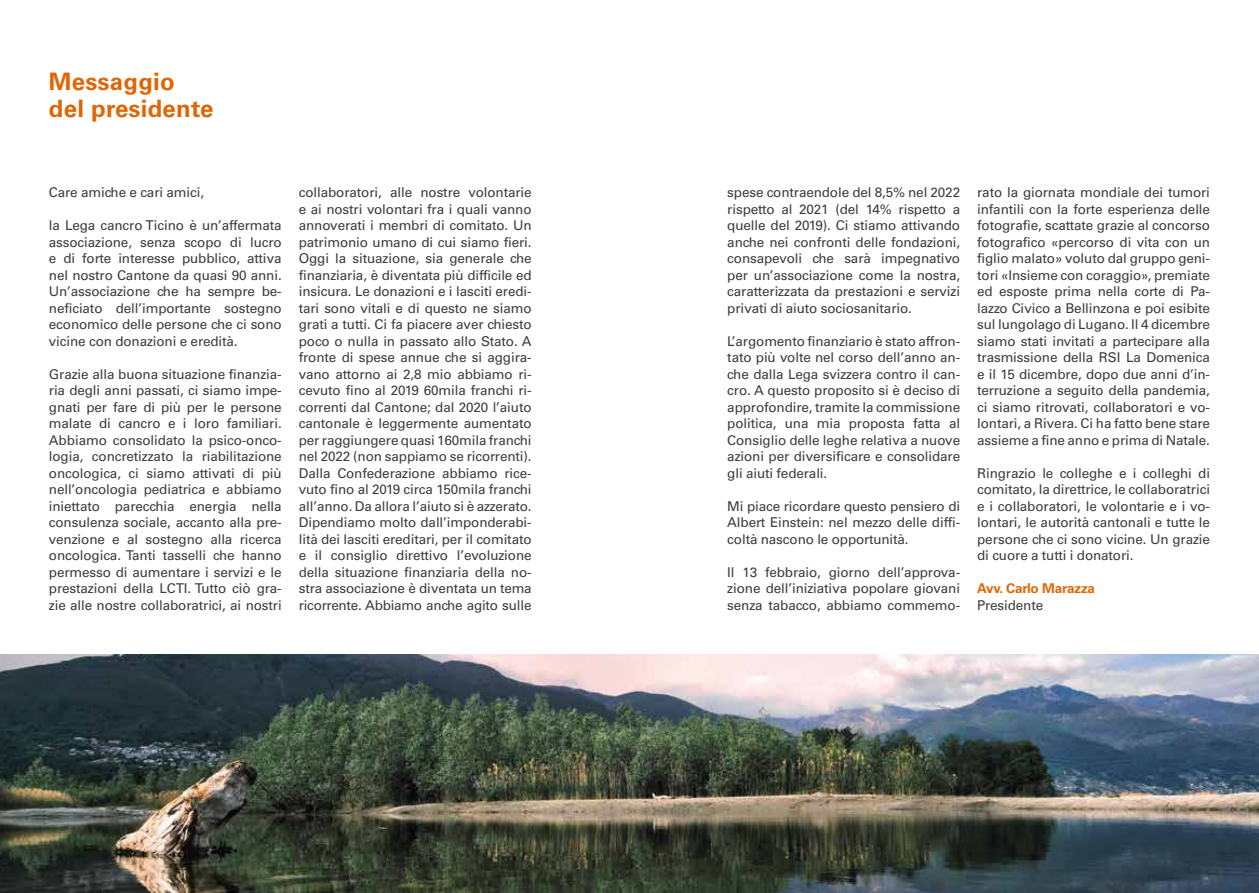
<style>
.page{position:relative;width:1259px;height:893px;background:#fff}
.page>*{position:absolute;margin:0;border:0;box-sizing:border-box;transform-origin:0 0}
.t1{font:700 24px/27px "Univers LT Std";letter-spacing:.01em;color:#e06605}
.t2{font:13.5px/16.5px "Univers LT Std";letter-spacing:-.01em;color:#3c3c3b;text-align:justify}
.t3{font:700 13.5px "Univers LT Std";letter-spacing:-.01em;color:#e06605}
</style>
<div class="page">
<img style="left:0;top:655px;width:1259px;height:238px">
<h1 class="t1" style="left:49px;top:69px;width:166px">Messaggio del presidente</h1>
<p class="t2" style="left:49px;top:184px;width:157px">Care amiche e cari amici,</p>
<p class="t2" style="left:49px;top:217px;width:234px">la Lega cancro Ticino è un’affermata associazione, senza scopo di lucro e di forte interesse pubblico, attiva nel nostro Cantone da quasi 90 anni.<br>Un’associazione che ha sempre be&shy;neficiato dell’importante sostegno economico delle persone che ci sono vicine con donazioni e eredità.</p>
<p class="t2" style="left:49px;top:366px;width:234px">Grazie alla buona situazione finanzia&shy;ria degli anni passati, ci siamo impe&shy;gnati per fare di più per le persone malate di cancro e i loro familiari.<br>Abbiamo consolidato la psico-onco&shy;logia, concretizzato la riabilitazione oncologica, ci siamo attivati di più nell’oncologia pediatrica e abbiamo iniettato parecchia energia nella consulenza sociale, accanto alla pre&shy;venzione e al sostegno alla ricerca oncologica. Tanti tasselli che hanno permesso di aumentare i servizi e le prestazioni della LCTI. Tutto ciò gra&shy;zie alle nostre collaboratrici, ai nostri</p>
<p class="t2" style="left:299px;top:184px;width:234px">collaboratori, alle nostre volontarie e ai nostri volontari fra i quali vanno annoverati i membri di comitato. Un patrimonio umano di cui siamo fieri.<br>Oggi la situazione, sia generale che finanziaria, è diventata più difficile ed insicura. Le donazioni e i lasciti eredi&shy;tari sono vitali e di questo ne siamo grati a tutti. Ci fa piacere aver chiesto poco o nulla in passato allo Stato. A fronte di spese annue che si aggira&shy;vano attorno ai 2,8 mio abbiamo ri&shy;cevuto fino al 2019 60mila franchi ri&shy;correnti dal Cantone; dal 2020 l’aiuto cantonale è leggermente aumentato per raggiungere quasi 160mila franchi nel 2022 (non sappiamo se ricorrenti).<br>Dalla Confederazione abbiamo rice&shy;vuto fino al 2019 circa 150mila franchi all’anno. Da allora l’aiuto si è azzerato.<br>Dipendiamo molto dall’imponderabi&shy;lità dei lasciti ereditari, per il comitato e il consiglio direttivo l’evoluzione della situazione finanziaria della no&shy;stra associazione è diventata un tema ricorrente. Abbiamo anche agito sulle</p>
<p class="t2" style="left:727px;top:184px;width:234px">spese contraendole del 8,5% nel 2022 rispetto al 2021 (del 14% rispetto a quelle del 2019). Ci stiamo attivando anche nei confronti delle fondazioni, consapevoli che sarà impegnativo per un’associazione come la nostra, caratterizzata da prestazioni e servizi privati di aiuto sociosanitario.</p>
<p class="t2" style="left:727px;top:333px;width:234px">L’argomento finanziario è stato affron&shy;tato più volte nel corso dell’anno an&shy;che dalla Lega svizzera contro il can&shy;cro. A questo proposito si è deciso di approfondire, tramite la commissione politica, una mia proposta fatta al Consiglio delle leghe relativa a nuove azioni per diversificare e consolidare gli aiuti federali.</p>
<p class="t2" style="left:727px;top:498px;width:234px">Mi piace ricordare questo pensiero di Albert Einstein: nel mezzo delle diffi&shy;coltà nascono le opportunità.</p>
<p class="t2" style="left:727px;top:564px;width:234px">Il 13 febbraio, giorno dell’approva&shy;zione dell’iniziativa popolare giovani senza tabacco, abbiamo commemo-</p>
<p class="t2" style="left:977px;top:184px;width:234px">rato la giornata mondiale dei tumori infantili con la forte esperienza delle fotografie, scattate grazie al concorso fotografico «percorso di vita con un figlio malato» voluto dal gruppo geni&shy;tori «Insieme con coraggio», premiate ed esposte prima nella corte di Pa&shy;lazzo Civico a Bellinzona e poi esibite sul lungolago di Lugano. Il 4 dicembre siamo stati invitati a partecipare alla trasmissione della RSI La Domenica e il 15 dicembre, dopo due anni d’in&shy;terruzione a seguito della pandemia, ci siamo ritrovati, collaboratori e vo&shy;lontari, a Rivera. Ci ha fatto bene stare assieme a fine anno e prima di Natale.</p>
<p class="t2" style="left:977px;top:465px;width:234px">Ringrazio le colleghe e i colleghi di comitato, la direttrice, le collaboratrici e i collaboratori, le volontarie e i vo&shy;lontari, le autorità cantonali e tutte le persone che ci sono vicine. Un grazie di cuore a tutti i donatori.</p>
<p class="t3" style="left:977px;top:580px;width:119px">Avv. Carlo Marazza</p>
<p class="t2" style="left:977px;top:597px;width:68px">Presidente</p>
</div>
